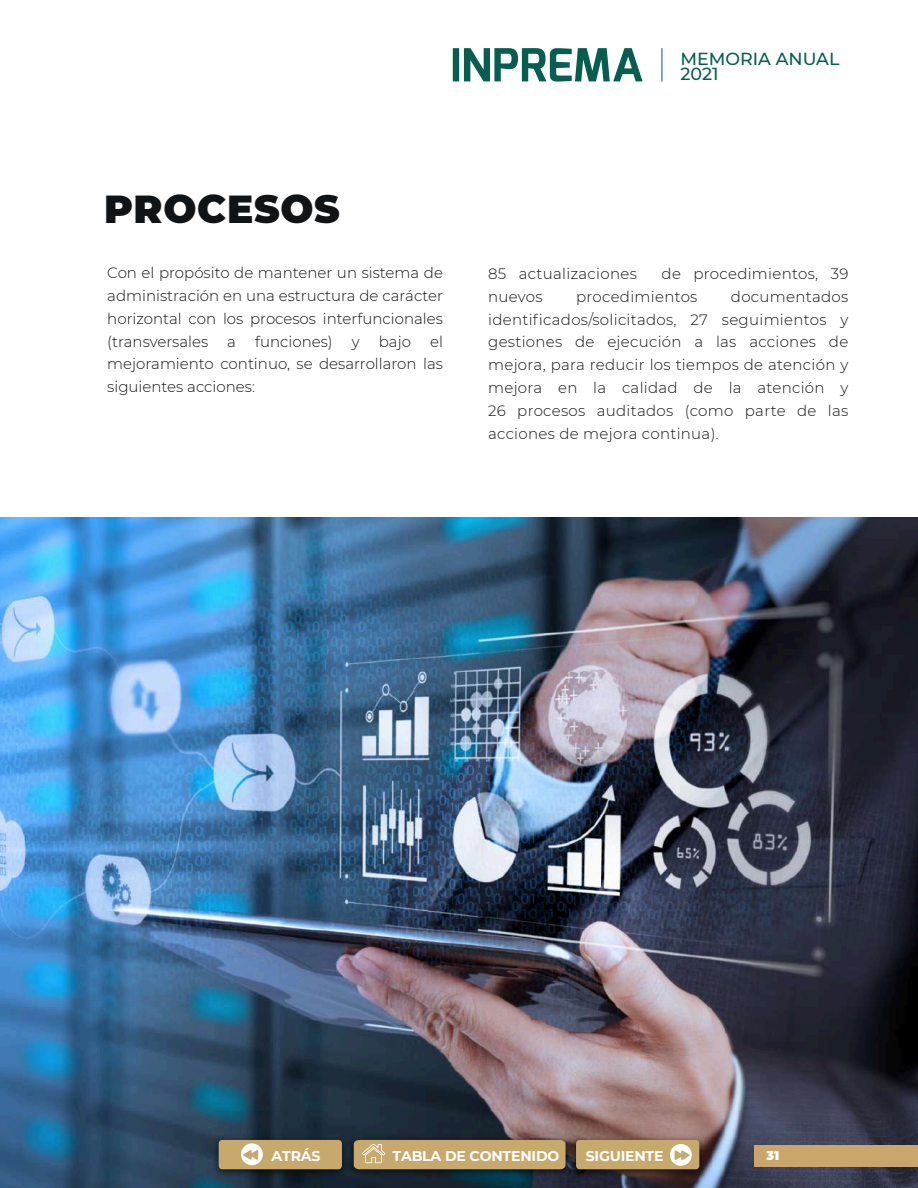
<style>
.page{position:relative;width:918px;height:1188px;background:#fff}
.page>*{position:absolute;margin:0;border:0;box-sizing:border-box;transform-origin:0 0}
.t1{font:900 39px "Montserrat";letter-spacing:.02em;color:#111416}
.t2{font:500 17.4px/15.3px "Montserrat";color:#075e50}
.t3{font:300 15px/22.8px "Montserrat";color:#111416;text-align:justify}
.t4{font:300 15px "Montserrat";letter-spacing:.02em;color:#111416}
.t5{font:700 14.1px "Montserrat";letter-spacing:-.015em;color:#fff}
.t6{font:900 12.45px "Montserrat";color:#fff}
</style>
<div class="page">
<img style="left:0;top:517px;width:918px;height:671px">
<div style="left:754px;top:1145px;width:164px;height:22px;background:#caa66c"></div>
<svg style="left:453px;top:48px;width:190px;height:34px"></svg>
<img style="left:581px;top:1132px;width:128px;height:48px">
<div style="left:576px;top:1140px;width:123px;height:29px;background:#c8a96d;border-radius:4px"></div>
<img style="left:351px;top:1132px;width:230px;height:48px">
<img style="left:209px;top:1132px;width:142px;height:48px">
<div style="left:219px;top:1140px;width:123px;height:29px;background:#c8a96d;border-radius:4px"></div>
<div style="left:354px;top:1140px;width:212px;height:29px;background:#c8a96d"></div>
<div style="left:241px;top:1143px;width:22px;height:22px;background:#fff;border-radius:50%"></div>
<svg style="left:243px;top:1150px;width:15px;height:10px"></svg>
<svg style="left:670px;top:1144px;width:22px;height:22px"></svg>
<svg style="left:675px;top:1150px;width:15px;height:10px"></svg>
<h1 class="t1" style="left:104px;top:180px;width:237px">PROCESOS</h1>
<p class="t3" style="left:107px;top:261px;width:337px">Con el propósito de mantener un sistema de administración en una estructura de carácter horizontal con los procesos interfuncionales (transversales</p>
<p class="t3" style="left:227px;top:329px;width:10px">a</p>
<p class="t3" style="left:255px;top:329px;width:79px">funciones)</p>
<p class="t3" style="left:352px;top:329px;width:9px">y</p>
<p class="t3" style="left:379px;top:329px;width:34px">bajo</p>
<p class="t3" style="left:107px;top:329px;width:337px;text-indent:323px">el mejoramiento continuo, se desarrollaron las siguientes acciones:</p>
<p class="t2" style="left:681px;top:50px;width:160px">MEMORIA ANUAL<br>2021</p>
<p class="t4" style="left:488px;top:264px;width:150px">85 actualizaciones</p>
<p class="t4" style="left:662px;top:264px;width:188px">de procedimientos, 39</p>
<p class="t3" style="left:488px;top:285px;width:56px">nuevos</p>
<p class="t4" style="left:576px;top:286px;width:123px">procedimientos</p>
<p class="t3" style="left:488px;top:285px;width:362px;text-indent:243px">documentados identificados/solicitados, 27 seguimientos y gestiones de ejecución a las acciones de mejora, para reducir los tiempos de atención y mejora en la calidad de la atención y 26 procesos auditados (como parte de las acciones de mejora continua).</p>
<p class="t5" style="left:272px;top:1145px;width:50px">ATRÁS</p>
<p class="t5" style="left:393px;top:1145px;width:168px">TABLA DE CONTENIDO</p>
<p class="t5" style="left:586px;top:1145px;width:79px">SIGUIENTE</p>
<p class="t6" style="left:766px;top:1146px;width:14px">31</p>
</div>
